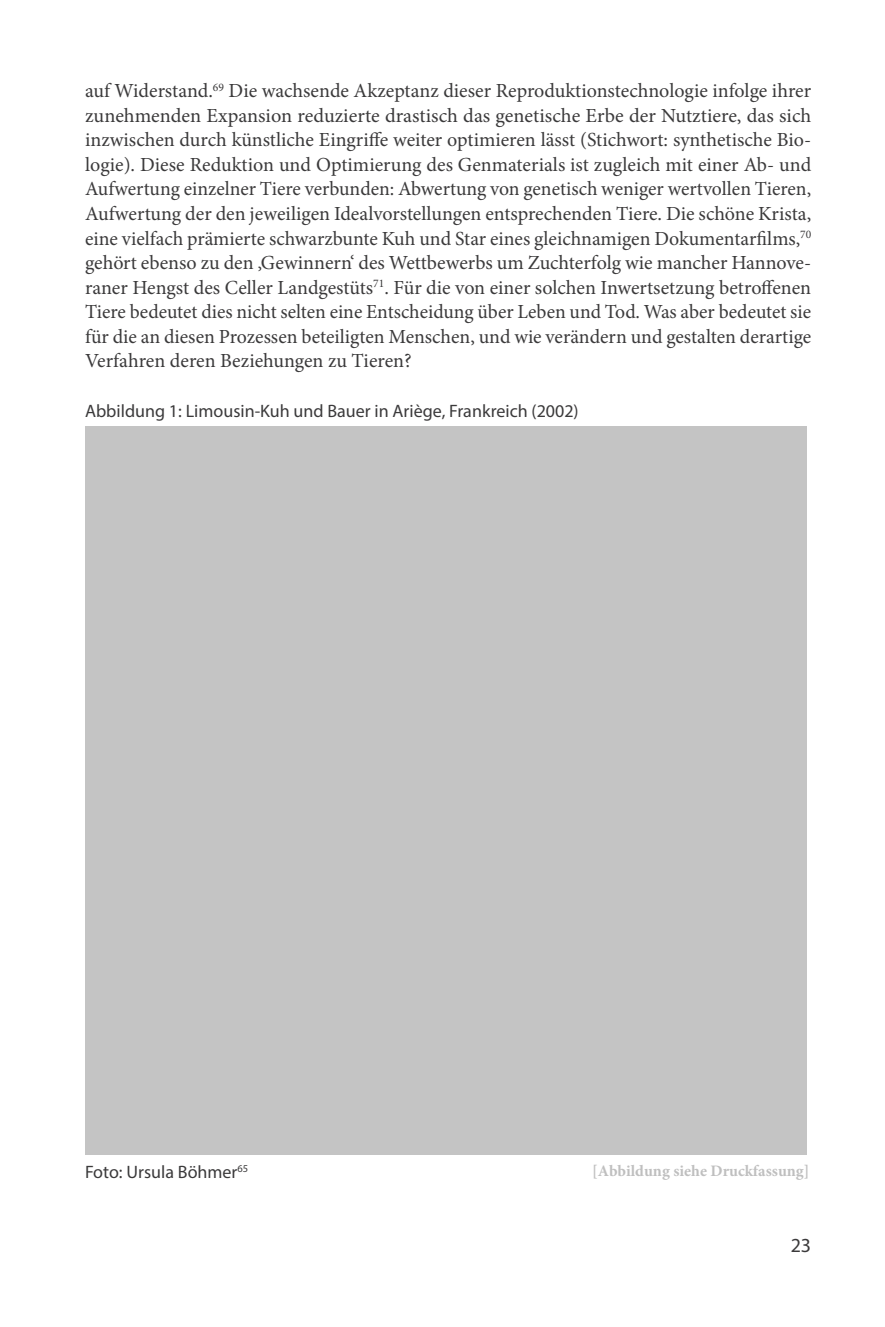
<style>
.page{position:relative;width:885px;height:1327px;background:#fff}
.page>*{position:absolute;margin:0;border:0;box-sizing:border-box;transform-origin:0 0}
.t1{font:20px/24.6px "Minion Pro";color:#3b3a3b;text-align:justify}
.t2{font:20px "Myriad Pro";color:#3b3a3b}
.t3{font:18px "Myriad Pro";color:#3b3a3b}
.t4{font:700 16px "Minion Pro";color:#bfbfbf}
</style>
<div class="page">
<p class="t1" style="left:85px;top:79px;width:727px">auf Widerstand.<sup>69</sup> Die wachsende Akzeptanz dieser Reproduktionstechnologie infolge ihrer zunehmenden Expansion reduzierte drastisch das genetische Erbe der Nutztiere, das sich inzwischen durch künstliche Eingriffe weiter optimieren lässt (Stichwort: synthetische Bio&shy;logie). Diese Reduktion und Optimierung des Genmaterials ist zugleich mit einer Ab- und Aufwertung einzelner Tiere verbunden: Abwertung von genetisch weniger wertvollen Tieren, Aufwertung der den jeweiligen Idealvorstellungen entsprechenden Tiere. Die schöne Krista, eine vielfach prämierte schwarzbunte Kuh und Star eines gleichnamigen Dokumentarfilms,<sup>70 </sup>gehört ebenso zu den ‚Gewinnern‘ des Wettbewerbs um Zuchterfolg wie mancher Hannove&shy;raner Hengst des Celler Landgestüts<sup>71</sup>. Für die von einer solchen Inwertsetzung betroffenen Tiere bedeutet dies nicht selten eine Entscheidung über Leben und Tod. Was aber bedeutet sie für die an diesen Prozessen beteiligten Menschen, und wie verändern und gestalten derartige Verfahren deren Beziehungen zu Tieren?</p>
<p class="t3" style="left:85px;top:399px;width:495px">Abbildung 1: Limousin-Kuh und Bauer in Ariège, Frankreich (2002)</p>
<p class="t3" style="left:85px;top:1161px;width:165px">Foto: Ursula Böhmer<sup>65</sup></p>
<p class="t4" style="left:592px;top:1160px;width:219px">[Abbildung siehe Druckfassung]</p>
<p class="t2" style="left:790px;top:1233px;width:22px">23</p>
</div>
